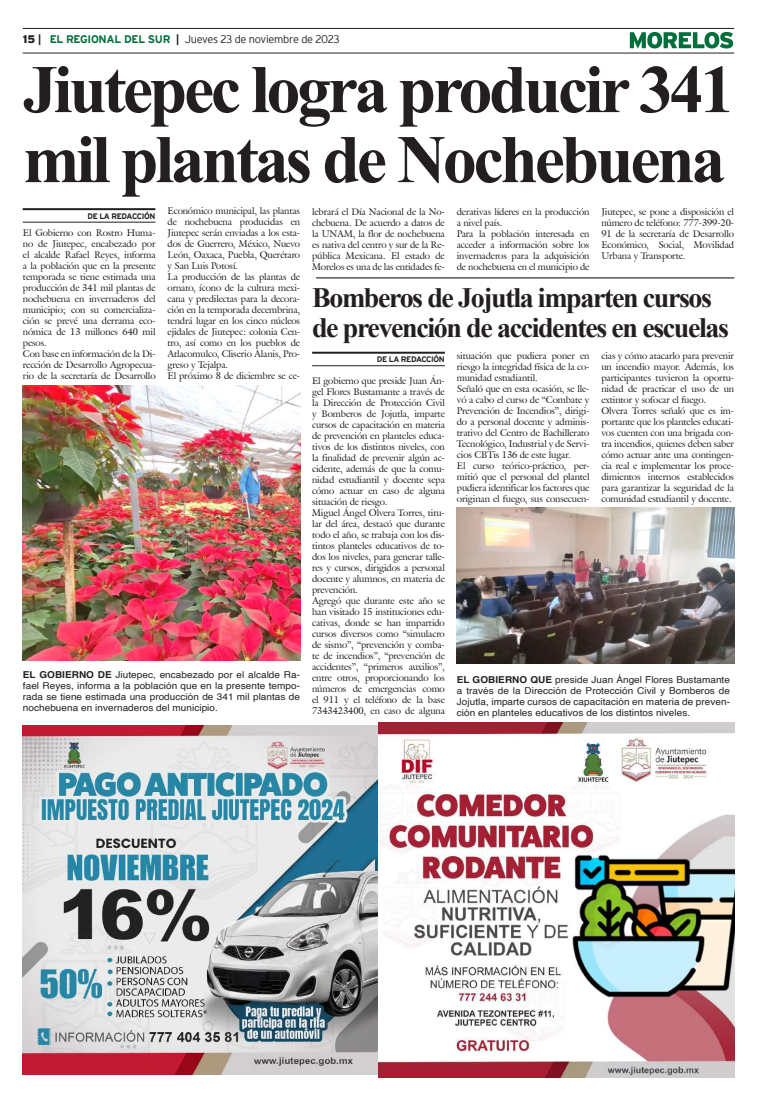
<style>
.page{position:relative;width:757px;height:1106px;background:#fff}
.page>*{position:absolute;margin:0;border:0;box-sizing:border-box;transform-origin:0 0}
.t1{font:700 68px/70px "Times New Roman";letter-spacing:-.05em;color:#231f20}
.t2{font:700 28px/30px "Times New Roman";letter-spacing:-.05em;color:#231f20}
.t3{font:300 11px "Interstate";letter-spacing:-.025em;color:#231f20}
.t4{font:9.5px/11px "Galliard IT Cby BT";letter-spacing:-.01em;color:#231f20}
.t5{font:9.5px/11px "Helvetica";letter-spacing:.005em;color:#231f20;text-align:justify;scale:1.05 1}
.t6{font:700 8px "Interstate";letter-spacing:-.05em;color:#231f20}
.s1{font-weight:900}
.s2{font-weight:700}
.s3{font-weight:700;color:#006f3c}
</style>
<div class="page">
<hr style="left:23px;top:28px;width:711px;height:1px;background:#231f20">
<hr style="left:23px;top:53px;width:711px;height:1px;background:#231f20">
<svg style="left:630px;top:32px;width:103px;height:17px"></svg>
<img style="left:23px;top:725px;width:355px;height:349px">
<img style="left:378px;top:722px;width:356px;height:355px">
<hr style="left:23px;top:208px;width:132px;height:2px;background:#231f20">
<hr style="left:23px;top:222px;width:132px;height:1px;background:#231f20">
<hr style="left:312px;top:352px;width:133px;height:2px;background:#231f20">
<hr style="left:312px;top:365px;width:133px;height:1px;background:#231f20">
<img style="left:457px;top:508px;width:277px;height:155px">
<hr style="left:316px;top:277px;width:418px;height:1px;background:#000">
<img style="left:23px;top:386px;width:277px;height:274px">
<p class="t3" style="left:23px;top:33px;width:318px"><span class="s1">15</span> <span class="s2">|</span> <span class="s3">EL REGIONAL DEL SUR</span> <span class="s2">|</span> Jueves 23 de noviembre de 2023</p>
<h1 class="t1" style="left:23px;top:52px;width:713px">Jiutepec logra producir 341 mil plantas de Nochebuena</h1>
<p class="t6" style="left:87px;top:211px;width:69px">DE LA REDACCIÓN</p>
<p class="t4" style="left:168px;top:205px;width:134px">Económico municipal, las plantas de nochebuena producidas en<br>Jiutepec serán enviadas a los esta&shy;dos de Guerrero, México, Nuevo<br>León, Oaxaca, Puebla, Querétaro y San Luis Potosí.<br>La producción de las plantas de ornato, ícono de la cultura mexi&shy;cana y predilectas para la decora&shy;ción en la temporada decembrina, tendrá lugar en los cinco núcleos ejidales de Jiutepec: colonia Cen&shy;tro, así como en los pueblos de<br>Atlacomulco, Cliserio Alanis, Pro&shy;greso y Tejalpa.<br>El próximo 8 de diciembre se ce-</p>
<p class="t4" style="left:312px;top:206px;width:134px;text-align:justify">lebrará el Día Nacional de la No&shy;chebuena. De acuerdo a datos de la UNAM, la flor de nochebuena es nativa del centro y sur de la Re&shy;pública Mexicana. El estado de Morelos es una de las entidades fe-</p>
<p class="t4" style="left:457px;top:206px;width:134px">derativas líderes en la producción a nivel país.<br>Para la población interesada en acceder a información sobre los invernaderos para la adquisición de nochebuena en el municipio de</p>
<p class="t4" style="left:601px;top:206px;width:134px;text-align:justify">Jiutepec, se pone a disposición el número de teléfono: 777-399-20- 91 de la secretaría de Desarrollo Económico, Social, Movilidad Urbana y Transporte.</p>
<p class="t4" style="left:23px;top:227px;width:134px">El Gobierno con Rostro Huma&shy;no de Jiutepec, encabezado por el alcalde Rafael Reyes, informa a la población que en la presente temporada se tiene estimada una producción de 341 mil plantas de nochebuena en invernaderos del municipio; con su comercializa&shy;ción se prevé una derrama eco&shy;nómica de 13 millones 640 mil pesos.<br>Con base en información de la Di&shy;rección de Desarrollo Agropecua&shy;rio de la secretaría de Desarrollo</p>
<h2 class="t2" style="left:312px;top:281px;width:418px">Bomberos de Jojutla imparten cursos de prevención de accidentes en escuelas</h2>
<p class="t6" style="left:377px;top:355px;width:69px">DE LA REDACCIÓN</p>
<p class="t4" style="left:457px;top:350px;width:134px">situación que pudiera poner en riesgo la integridad física de la co&shy;munidad estudiantil.<br>Señaló que en esta ocasión, se lle&shy;vó a cabo el curso de “Combate y<br>Prevención de Incendios”, dirigi&shy;do a personal docente y adminis&shy;trativo del Centro de Bachillerato<br>Tecnológico, Industrial y de Servi&shy;cios CBTis 136 de este lugar.<br>El curso teórico-práctico, per&shy;mitió que el personal del plantel pudiera identificar los factores que originan el fuego, sus consecuen-</p>
<p class="t4" style="left:601px;top:350px;width:134px">cias y cómo atacarlo para prevenir un incendio mayor. Además, los participantes tuvieron la oportu&shy;nidad de practicar el uso de un extintor y sofocar el fuego.<br>Olvera Torres señaló que es im&shy;portante que los planteles educati&shy;vos cuenten con una brigada con&shy;tra incendios, quienes deben saber cómo actuar ante una contingen&shy;cia real e implementar los proce&shy;dimientos internos establecidos para garantizar la seguridad de la comunidad estudiantil y docente.</p>
<p class="t4" style="left:312px;top:375px;width:134px">El gobierno que preside Juan Án&shy;gel Flores Bustamante a través de la Dirección de Protección Civil y Bomberos de Jojutla, imparte cursos de capacitación en materia de prevención en planteles educa&shy;tivos de los distintos niveles, con la finalidad de prevenir algún ac&shy;cidente, además de que la comu&shy;nidad estudiantil y docente sepa cómo actuar en caso de alguna situación de riesgo.<br>Miguel Ángel Olvera Torres, titu&shy;lar del área, destacó que durante todo el año, se trabaja con los dis&shy;tintos planteles educativos de to&shy;dos los niveles, para generar talle&shy;res y cursos, dirigidos a personal docente y alumnos, en materia de prevención.<br>Agregó que durante este año se han visitado 15 instituciones edu&shy;cativas, donde se han impartido cursos diversos como “simulacro de sismo”, “prevención y comba&shy;te de incendios”, “prevención de accidentes”, “primeros auxilios”, entre otros, proporcionando los números de emergencias como el 911 y el teléfono de la base<br>7343423400, en caso de alguna</p>
<p class="t5" style="left:23px;top:669px;width:265px"><span class="s2">EL GOBIERNO DE</span> Jiutepec, encabezado por el alcalde Ra&shy;fael Reyes, informa a la población que en la presente tempo&shy;rada se tiene estimada una producción de 341 mil plantas de nochebuena en invernaderos del municipio.</p>
<p class="t5" style="left:457px;top:674px;width:262px"><span class="s2">EL GOBIERNO QUE</span> preside Juan Ángel Flores Bustamante a través de la Dirección de Protección Civil y Bomberos de Jojutla, imparte cursos de capacitación en materia de preven&shy;ción en planteles educativos de los distintos niveles.</p>
</div>
